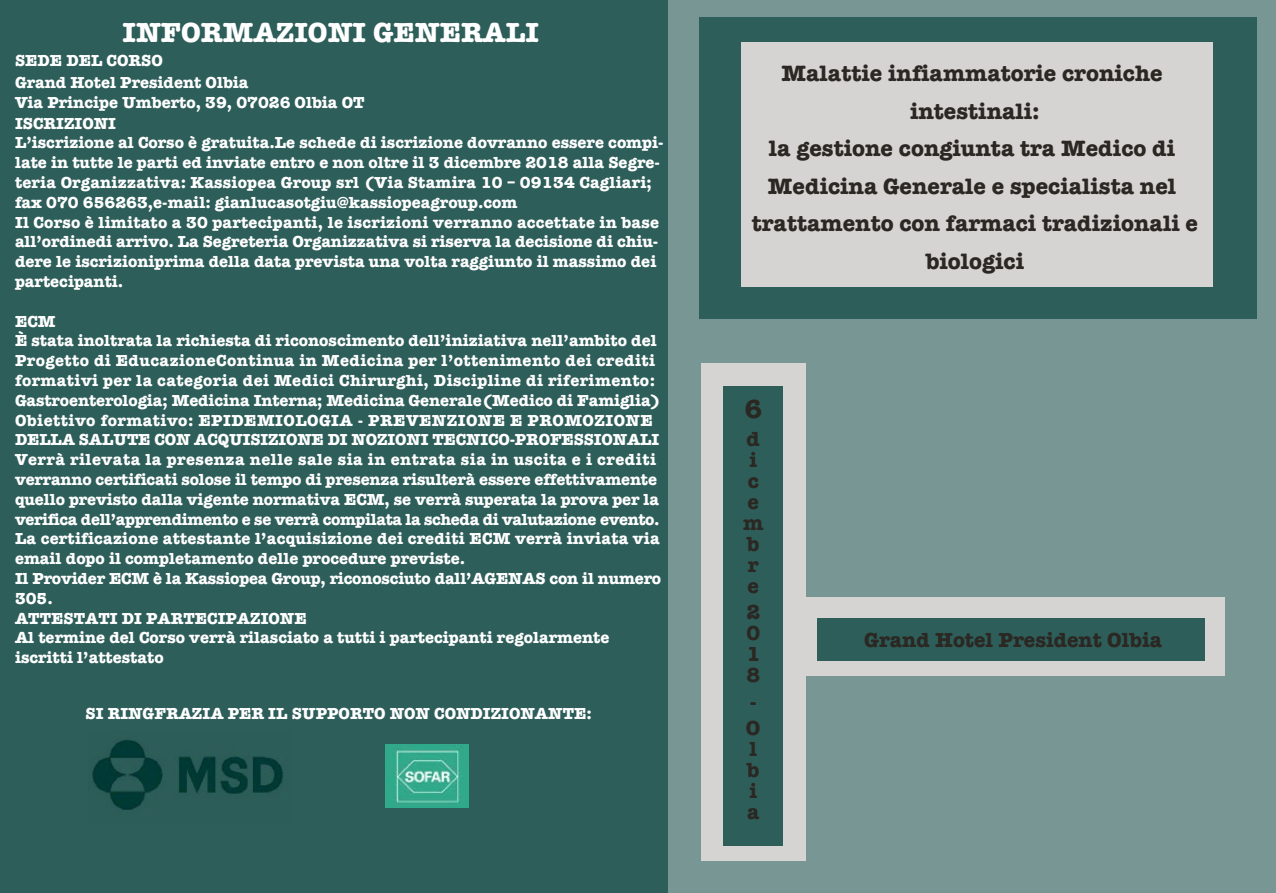
<style>
.page{position:relative;width:1276px;height:893px;background:#fff}
.page>*{position:absolute;margin:0;border:0;box-sizing:border-box;transform-origin:0 0}
.t1{font:700 28.5px "American Typewriter";color:#fff}
.t2{font:700 27px "American Typewriter";color:#2b2722}
.t3{font:700 22.95px/37.5px "American Typewriter";color:#2b2722;text-align:center}
.t4{font:700 21px/21px "American Typewriter";color:#2b2722}
.t5{font:700 16.5px/19.8px "American Typewriter";color:#fff}
</style>
<div class="page">
<div style="left:668px;top:0;width:608px;height:893px;background:#779694"></div>
<div style="left:699px;top:17px;width:557px;height:302px;background:#2e5e5a"></div>
<div style="left:0;top:0;width:668px;height:893px;background:#2e5e5a"></div>
<div style="left:742px;top:42px;width:471px;height:245px;background:#d5d4d3"></div>
<div style="left:701px;top:363px;width:104px;height:497px;background:#d5d4d3"></div>
<div style="left:782px;top:597px;width:443px;height:78px;background:#d5d4d3"></div>
<div style="left:723px;top:386px;width:60px;height:459px;background:#2e5e5a"></div>
<div style="left:817px;top:618px;width:387px;height:42px;background:#2e5e5a"></div>
<img style="left:92px;top:739px;width:191px;height:71px">
<img style="left:385px;top:744px;width:83px;height:64px">
<h1 class="t1" style="left:122px;top:8px;width:418px">INFORMAZIONI GENERALI</h1>
<p class="t5" style="left:15px;top:50px;width:149px">SEDE DEL CORSO</p>
<p class="t5" style="left:15px;top:71px;width:650px">Grand Hotel President Olbia<br>Via Principe Umberto, 39, 07026 Olbia OT<br>ISCRIZIONI<br>Lʼiscrizione al Corso è gratuita.Le schede di iscrizione dovranno essere compi&shy;late in tutte le parti ed inviate entro e non oltre il 3 dicembre 2018 alla Segre&shy;teria Organizzativa: Kassiopea Group srl (Via Stamira 10 – 09134 Cagliari; fax 070 656263,e-mail: gianlucasotgiu@kassiopeagroup.com<br>Il Corso è limitato a 30 partecipanti, le iscrizioni verranno accettate in base allʼordinedi arrivo. La Segreteria Organizzativa si riserva la decisione di chiu&shy;dere le iscrizioniprima della data prevista una volta raggiunto il massimo dei partecipanti.</p>
<p class="t5" style="left:15px;top:310px;width:648px">ECM<br>È stata inoltrata la richiesta di riconoscimento dell’iniziativa nell’ambito del Progetto di EducazioneContinua in Medicina per l’ottenimento dei crediti formativi per la categoria dei Medici Chirurghi, Discipline di riferimento:<br>Gastroenterologia; Medicina Interna; Medicina Generale(Medico di Famiglia)<br>Obiettivo formativo: EPIDEMIOLOGIA - PREVENZIONE E PROMOZIONE DELLA SALUTE CON ACQUISIZIONE DI NOZIONI TECNICO-PROFESSIONALI Verrà rilevata la presenza nelle sale sia in entrata sia in uscita e i crediti verranno certificati solose il tempo di presenza risulterà essere effettivamente quello previsto dalla vigente normativa ECM, se verrà superata la prova per la verifica dell’apprendimento e se verrà compilata la scheda di valutazione evento.<br>La certificazione attestante l’acquisizione dei crediti ECM verrà inviata via email dopo il completamento delle procedure previste.<br>Il Provider ECM è la Kassiopea Group, riconosciuto dall’AGENAS con il numero 305.<br>ATTESTATI DI PARTECIPAZIONE<br>Al termine del Corso verrà rilasciato a tutti i partecipanti regolarmente iscritti lʼattestato</p>
<p class="t5" style="left:86px;top:703px;width:508px">SI RINGFRAZIA PER IL SUPPORTO NON CONDIZIONANTE:</p>
<h3 class="t3" style="left:752px;top:54px;width:448px">Malattie infiammatorie croniche intestinali:<br>la gestione congiunta tra Medico di<br>Medicina Generale e specialista nel trattamento con farmaci tradizionali e biologici</h3>
<h2 class="t2" style="left:744px;top:386px;width:19px">6</h2>
<p class="t4" style="left:743px;top:427px;width:22px">d i c e m b r e</p>
<p class="t4" style="left:746px;top:601px;width:15px;text-align:justify">2<br>0<br>1<br>8</p>
<p class="t4" style="left:746px;top:687px;width:16px;line-height:26.2px">-<br>O</p>
<p class="t4" style="left:747px;top:737px;width:14px;text-align:justify">l b i a</p>
<p class="t4" style="left:864px;top:628px;width:299px">Grand Hotel President Olbia</p>
</div>
